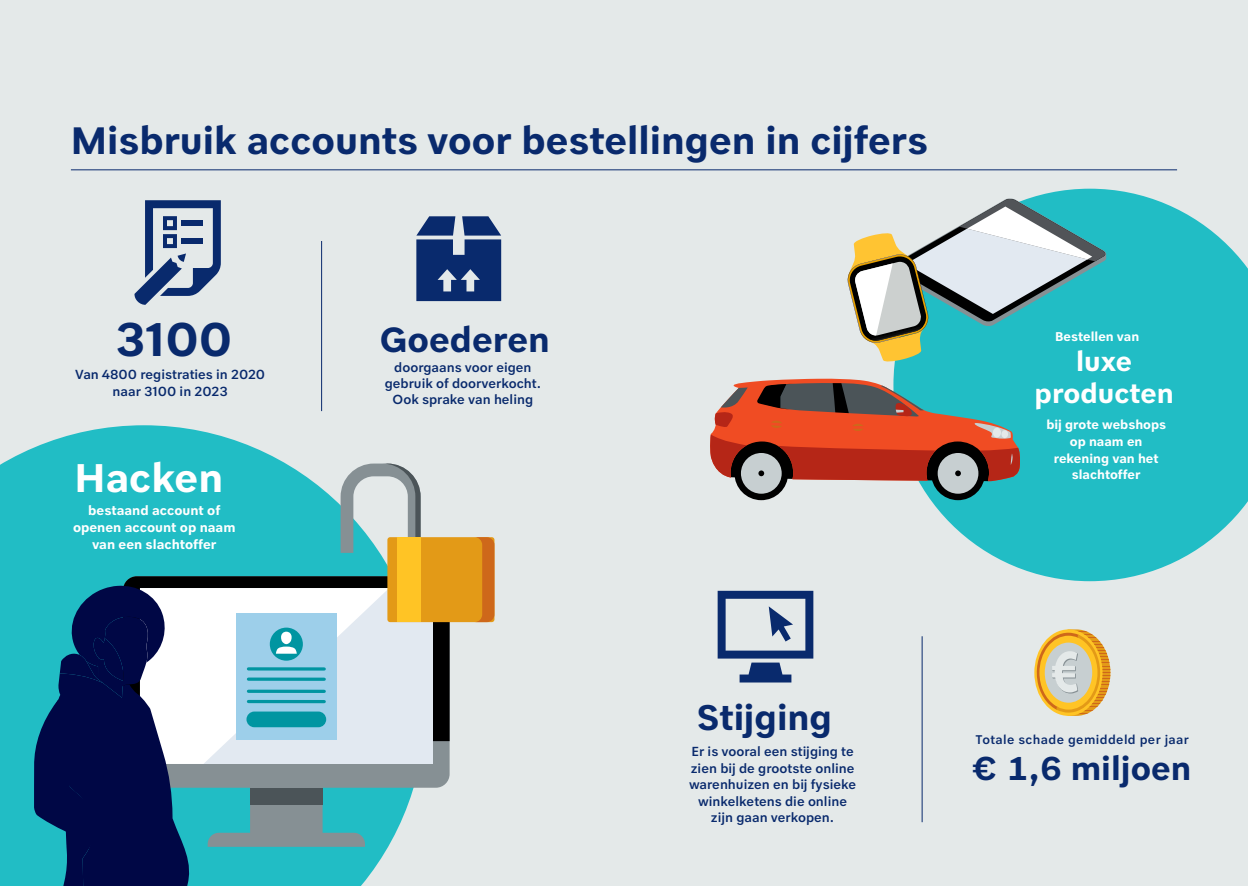
<style>
.page{position:relative;width:1248px;height:886px;background:#fff}
.page>*{position:absolute;margin:0;border:0;box-sizing:border-box;transform-origin:0 0}
.t1{font:700 49.5px "Politie Text";color:#092a6d}
.t2{font:700 41.88px "Politie Text";color:#fff}
.t3{font:700 40px "Politie Text";color:#092a6d}
.t4{font:700 37.25px "Politie Text";color:#092a6d}
.t5{font:700 36.62px "Politie Text";color:#092a6d}
.t6{font:700 34.62px "Politie Text";color:#092a6d}
.t7{font:700 28.75px/32.4px "Politie Text";color:#fff;text-align:center}
.t8{font:500 13.75px/16.5px "Politie Text";color:#092a6d;text-align:center}
.t9{font:700 13.75px/17.1px "Politie Text";color:#fff;text-align:center}
.t10{font:700 13.38px/16.8px "Politie Text";color:#fff;text-align:center}
.t11{font:500 13.12px "Politie Text";letter-spacing:.03em;color:#092a6d}
</style>
<div class="page">
<div style="left:0;top:0;width:1247px;height:886px;background:#e4e9e9"></div>
<hr style="left:71px;top:169px;width:1105px;height:1px;background:#092a6d">
<svg style="left:0;top:425px;width:421px;height:461px;fill:#21bdc5"></svg>
<svg style="left:893px;top:189px;width:354px;height:392px;fill:#21bdc5"></svg>
<hr style="left:321px;top:241px;width:1px;height:170px;background:#092a6d">
<div style="left:931px;top:446px;width:53px;height:54px;background:#000;border-radius:50%"></div>
<div style="left:937px;top:453px;width:41px;height:41px;background:#c7cfd1;border-radius:50%"></div>
<div style="left:734px;top:446px;width:54px;height:54px;background:#000;border-radius:50%"></div>
<div style="left:740px;top:453px;width:41px;height:41px;background:#c7cfd1;border-radius:50%"></div>
<svg style="left:710px;top:378px;width:310px;height:103px;background:#995f50"></svg>
<div style="left:992px;top:428px;width:8px;height:9px;background:#e4e9e9;border-radius:50%"></div>
<div style="left:1001px;top:430px;width:6px;height:8px;background:#e4e9e9;border-radius:50%"></div>
<svg style="left:847px;top:198px;width:259px;height:164px"></svg>
<svg style="left:389px;top:741px;width:60px;height:106px"></svg>
<svg style="left:123px;top:576px;width:326px;height:165px;background:#080b0b"></svg>
<div style="left:140px;top:588px;width:292px;height:176px;background:#e2e9f1"></div>
<svg style="left:340px;top:463px;width:80px;height:93px"></svg>
<div style="left:387px;top:537px;width:107px;height:85px;background:#e39a17;border-radius:3px"></div>
<svg style="left:474px;top:537px;width:20px;height:85px"></svg>
<div style="left:397px;top:537px;width:23px;height:85px;background:#ffc425"></div>
<svg style="left:134px;top:200px;width:87px;height:105px"></svg>
<svg style="left:416px;top:216px;width:85px;height:85px"></svg>
<svg style="left:34px;top:584px;width:355px;height:302px;background:#648fa7"></svg>
<svg style="left:717px;top:591px;width:96px;height:91px"></svg>
<hr style="left:921px;top:636px;width:1px;height:186px;background:#092a6d">
<svg style="left:1034px;top:629px;width:76px;height:87px"></svg>
<hr style="left:1075px;top:631px;width:30px;height:1px;background:#ce681a">
<h3 class="t3" style="left:71px;top:116px;width:858px">Misbruik accounts voor bestellingen in cijfers</h3>
<h1 class="t1" style="left:115px;top:309px;width:119px">3100</h1>
<p class="t8" style="left:75px;top:366px;width:191px">Van 4800 registraties in 2020 naar 3100 in 2023</p>
<h2 class="t2" style="left:75px;top:451px;width:150px">Hacken</h2>
<p class="t9" style="left:73px;top:501px;width:164px">bestaand account of openen account op naam van een slachtoffer</p>
<h3 class="t5" style="left:380px;top:316px;width:172px">Goederen</h3>
<p class="t8" style="left:384px;top:358px;width:158px">doorgaans voor eigen gebruik of doorverkocht.<br>Ook sprake van heling</p>
<h3 class="t4" style="left:696px;top:694px;width:137px">Stijging</h3>
<p class="t8" style="left:689px;top:743px;width:169px">Er is vooral een stijging te zien bij de grootste online warenhuizen en bij fysieke winkelketens die online zijn gaan verkopen.</p>
<p class="t10" style="left:1055px;top:327px;width:86px">Bestellen van</p>
<h3 class="t7" style="left:1034px;top:344px;width:141px">luxe producten</h3>
<p class="t10" style="left:1046px;top:416px;width:121px">bij grote webshops op naam en rekening van het slachtoffer</p>
<p class="t11" style="left:975px;top:731px;width:215px">Totale schade gemiddeld per jaar</p>
<h3 class="t6" style="left:971px;top:746px;width:221px">€ 1,6 miljoen</h3>
</div>
